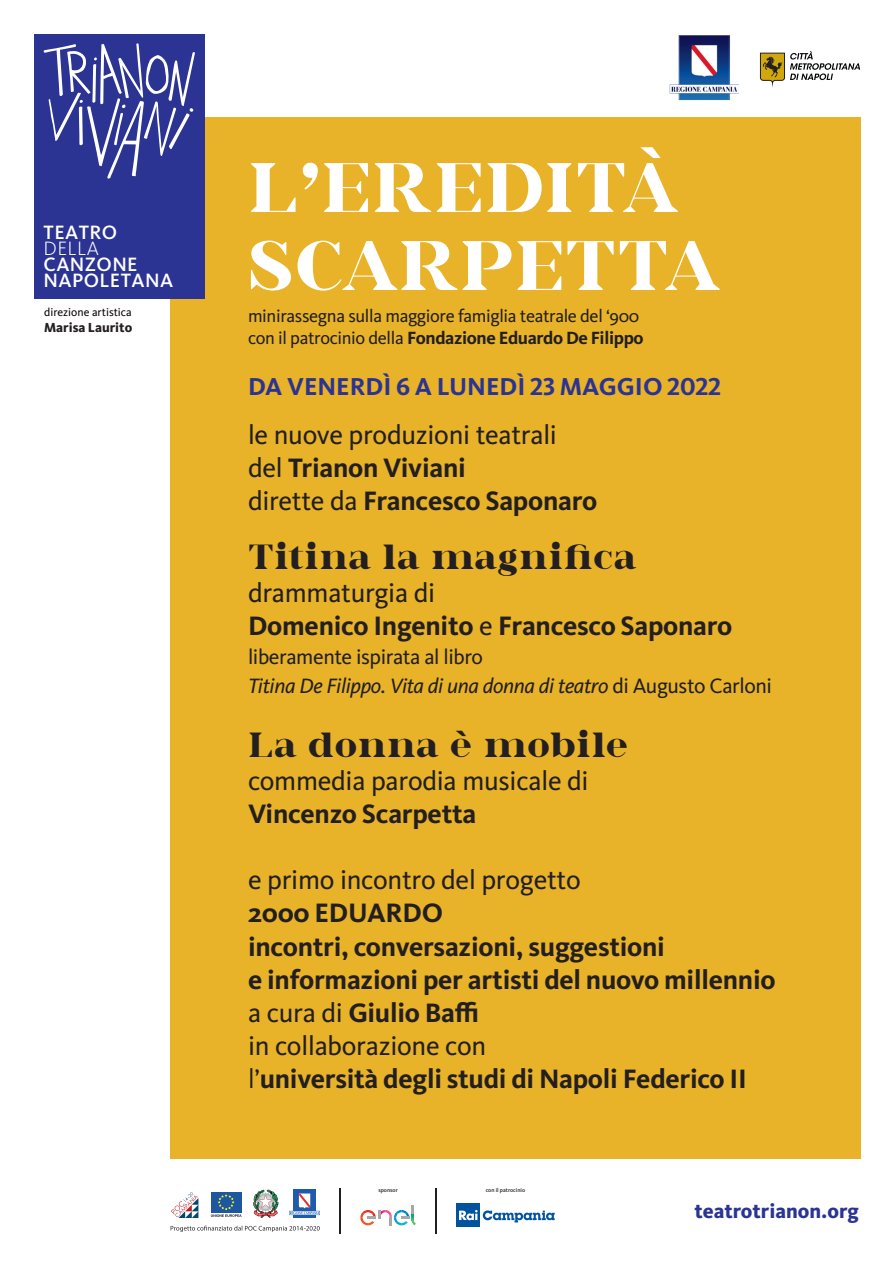
<style>
.page{position:relative;width:893px;height:1263px;background:#fff}
.page>*{position:absolute;margin:0;border:0;box-sizing:border-box;transform-origin:0 0}
.t1{font:71.85px/78px "rominaextrabold";letter-spacing:.01em;color:#fff}
.t2{font:36px "rominaextrabold";letter-spacing:.005em;color:#231f20}
.t3{font:700 27.6px/33.2px "Kievit Pro";letter-spacing:-.01em;color:#231f20}
.t4{font:27.6px/33.2px "Kievit Pro";letter-spacing:-.01em;color:#231f20}
.t5{font:700 25.35px "Kievit Pro";color:#2b3393}
.t6{font:21.6px/28.3px "Kievit Pro";letter-spacing:-.02em;color:#231f20}
.t7{font:800 20.85px "Kievit Pro";color:#2b3493}
.t8{font:500 20.1px/16px "Kievit Pro";letter-spacing:.02em;color:#fff}
.t9{font:300 20.1px "Kievit Pro";letter-spacing:.02em;color:#fff}
.t10{font:18.3px/22px "Kievit Pro";letter-spacing:-.02em;color:#231f20}
.t11{font:800 13.65px "Kievit Pro";color:#231f20}
.t12{font:11.7px "Kievit Pro";color:#080302}
.t13{font:500 5.7px "Kievit Pro";color:#231f20}
.s1{font-weight:700}
.s2{font-weight:400}
.s3{font-style:italic}
</style>
<div class="page">
<div style="left:170px;top:117px;width:690px;height:1042px;background:#e8b329"></div>
<div style="left:34px;top:34px;width:170px;height:265px;background:#2b3393"></div>
<svg style="left:43px;top:43px;width:152px;height:136px"></svg>
<hr style="left:340px;top:1188px;width:1px;height:45px;background:#231f20">
<hr style="left:436px;top:1188px;width:1px;height:45px;background:#231f20">
<div style="left:293px;top:1189px;width:23px;height:29px;background:#1e5baa"></div>
<svg style="left:289px;top:1211px;width:31px;height:4px"></svg>
<hr style="left:290px;top:1211px;width:30px;height:3px;background:#1e5baa">
<svg style="left:290px;top:1193px;width:29px;height:21px"></svg>
<svg style="left:253px;top:1189px;width:25px;height:29px"></svg>
<svg style="left:171px;top:1192px;width:27px;height:26px"></svg>
<div style="left:211px;top:1192px;width:31px;height:20px;background:#1d579f"></div>
<svg style="left:211px;top:1194px;width:31px;height:23px"></svg>
<svg style="left:171px;top:1225px;width:149px;height:7px"></svg>
<svg style="left:360px;top:1205px;width:56px;height:20px"></svg>
<div style="left:456px;top:1203px;width:24px;height:24px;background:#0153a0"></div>
<svg style="left:459px;top:1210px;width:96px;height:12px"></svg>
<svg style="left:760px;top:51px;width:100px;height:32px"></svg>
<img style="left:670px;top:35px;width:69px;height:65px">
<p class="t8" style="left:44px;top:224px;width:75px">TEATRO</p>
<p class="t9" style="left:44px;top:236px;width:57px">DELLA</p>
<p class="t8" style="left:44px;top:256px;width:131px">CANZONE<br>NAPOLETANA</p>
<p class="t12" style="left:44px;top:305px;width:89px">direzione artistica</p>
<p class="t11" style="left:44px;top:319px;width:90px">Marisa Laurito</p>
<h1 class="t1" style="left:248px;top:154px;width:474px">L’EREDITÀ<br>SCARPETTA</h1>
<p class="t10" style="left:248px;top:305px;width:397px">minirassegna sulla maggiore famiglia teatrale del ‘900 con il patrocinio della <span class="s1">Fondazione Eduardo De Filippo</span></p>
<p class="t5" style="left:248px;top:371px;width:475px">DA VENERDÌ 6 A LUNEDÌ 23 MAGGIO 2022</p>
<p class="t4" style="left:248px;top:418px;width:351px">le nuove produzioni teatrali del <span class="s1">Trianon Viviani<br></span>dirette da <span class="s1">Francesco Saponaro</span></p>
<h2 class="t2" style="left:248px;top:535px;width:389px">Titina la magnifica</h2>
<p class="t3" style="left:248px;top:576px;width:486px"><span class="s2">drammaturgia di<br></span>Domenico Ingenito <span class="s2">e</span> Francesco Saponaro</p>
<p class="t6" style="left:248px;top:643px;width:525px">liberamente ispirata al libro<br><span class="s3">Titina De Filippo. Vita di una donna di teatro</span> di Augusto Carloni</p>
<h2 class="t2" style="left:248px;top:722px;width:382px">La donna è mobile</h2>
<p class="t4" style="left:248px;top:764px;width:342px">commedia parodia musicale di</p>
<p class="t3" style="left:248px;top:797px;width:230px">Vincenzo Scarpetta</p>
<p class="t4" style="left:248px;top:863px;width:334px">e primo incontro del progetto</p>
<p class="t3" style="left:248px;top:896px;width:529px">2000 EDUARDO<br>incontri, conversazioni, suggestioni<br>e informazioni per artisti del nuovo millennio <span class="s2">a cura di</span> Giulio Baffi<br><span class="s2">in collaborazione con<br></span><span class="s2">l’</span>università degli studi di Napoli Federico II</p>
<p class="t13" style="left:378px;top:1186px;width:21px">sponsor</p>
<p class="t13" style="left:486px;top:1186px;width:41px">con il patrocinio</p>
<p class="t7" style="left:694px;top:1199px;width:166px">teatrotrianon.org</p>
</div>
